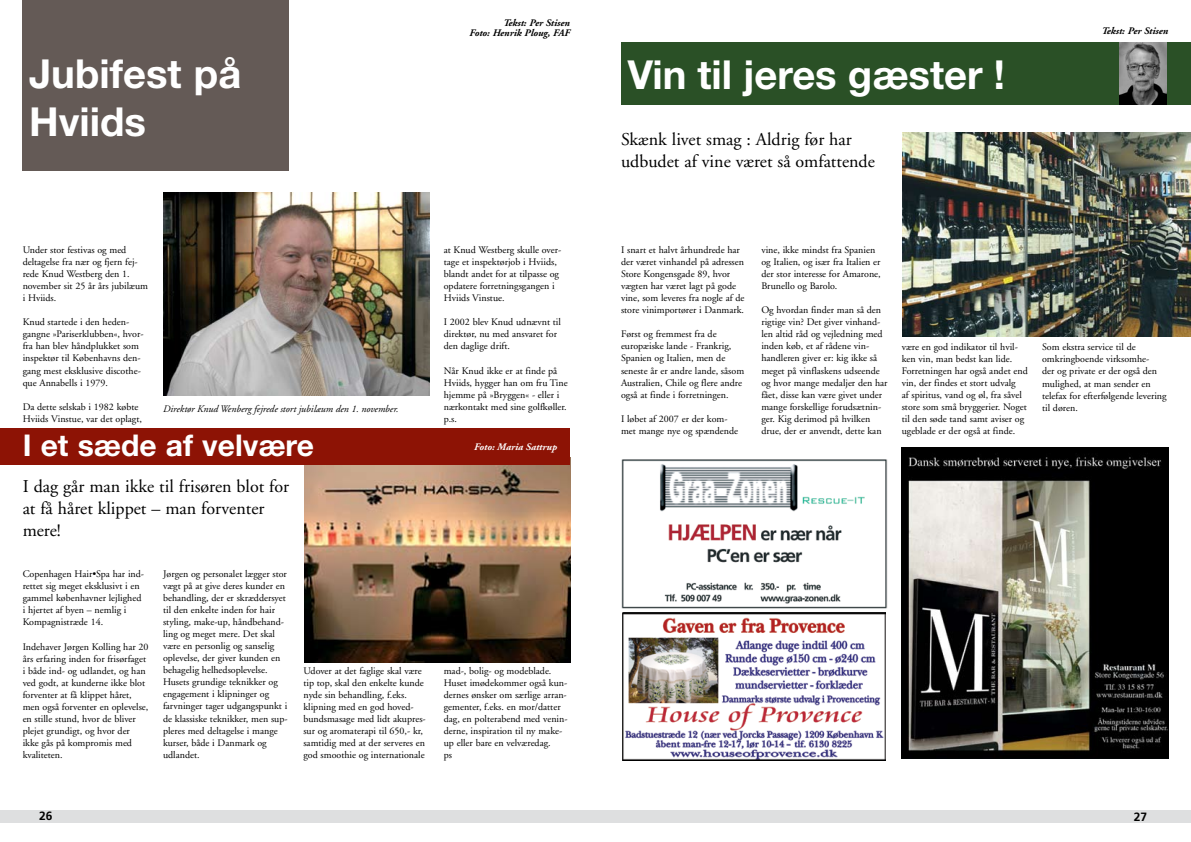
<style>
.page{position:relative;width:1191px;height:842px;background:#fff}
.page>*{position:absolute;margin:0;border:0;box-sizing:border-box;transform-origin:0 0}
.t1{font:700 40px/48.2px "Helvetica Neue";color:#fff}
.t2{font:700 30px "Helvetica Neue";color:#fff}
.t3{font:18px/21.7px "Adobe Garamond";color:#000}
.t4{font:700 12px "Frutiger";color:#000}
.t5{font:10px/12px "Adobe Garamond";color:#000}
.t6{font:italic 10px "Adobe Garamond";color:#000}
.t7{font:italic 700 10px/10px "Adobe Garamond";color:#000;text-align:right}
.t8{font:italic 700 10px "Adobe Garamond";color:#fff}
</style>
<div class="page">
<img style="left:304px;top:465px;width:266px;height:198px">
<div style="left:0;top:810px;width:1191px;height:12px;background:#dedfe0"></div>
<div style="left:23px;top:0;width:266px;height:171px;background:#645a56"></div>
<div style="left:621px;top:43px;width:570px;height:62px;background:#2a5026"></div>
<img style="left:1119px;top:43px;width:48px;height:62px">
<img style="left:163px;top:192px;width:266px;height:203px">
<img style="left:902px;top:132px;width:289px;height:204px">
<div style="left:0;top:428px;width:570px;height:37px;background:#8d1305"></div>
<img style="left:901px;top:447px;width:267px;height:312px">
<img style="left:622px;top:612px;width:263px;height:148px">
<img style="left:621px;top:459px;width:266px;height:149px">
<p class="t7" style="left:469px;top:18px;width:102px">Tekst: Per Stisen<br>Foto: Henrik Ploug, FAF</p>
<h1 class="t1" style="left:29px;top:49px;width:214px">Jubifest på<br>Hviids</h1>
<h1 class="t1" style="left:628px;top:50px;width:378px">Vin til jeres gæster !</h1>
<h3 class="t3" style="left:621px;top:129px;width:255px">Skænk livet smag : Aldrig før har udbudet af vine været så omfattende</h3>
<p class="t7" style="left:1101px;top:26px;width:68px">Tekst: Per Stisen</p>
<p class="t5" style="left:23px;top:244px;width:127px">Under stor festivas og med deltagelse fra nær og fjern fej&shy;rede Knud Westberg den 1. november sit 25 år års jubilæum i Hviids.</p>
<p class="t5" style="left:23px;top:316px;width:122px">Knud startede i den heden&shy;gangne »Pariserklubben«, hvor&shy;fra han blev håndplukket som inspektør til Københavns den&shy;gang mest eksklusive discothe&shy;que Annabells i 1979.</p>
<p class="t5" style="left:23px;top:401px;width:121px">Da dette selskab i 1982 købte<br>Hviids Vinstue, var det oplagt,</p>
<p class="t6" style="left:163px;top:403px;width:237px">Direktør Knud Wenberg fejrede stort jubilæum den 1. november.</p>
<h2 class="t2" style="left:23px;top:427px;width:293px">I et sæde af velvære</h2>
<h3 class="t3" style="left:23px;top:476px;width:268px">I dag går man ikke til frisøren blot for at få håret klippet – man forventer mere!</h3>
<p class="t5" style="left:23px;top:568px;width:123px">Copenhagen Hair•Spa har ind&shy;rettet sig meget eksklusivt i en gammel københavner lejlighed i hjertet af byen – nemlig i<br>Kompagnistræde 14.</p>
<p class="t5" style="left:23px;top:641px;width:127px">Indehaver Jørgen Kolling har 20 års erfaring inden for frisørfaget i både ind- og udlandet, og han ved godt, at kunderne ikke blot forventer at få klippet håret, men også forventer en oplevelse, en stille stund, hvor de bliver plejet grundigt, og hvor der ikke gås på kompromis med kvaliteten.</p>
<p class="t5" style="left:163px;top:568px;width:126px">Jørgen og personalet lægger stor vægt på at give deres kunder en behandling, der er skræddersyet til den enkelte inden for hair styling, make-up, håndbehand&shy;ling og meget mere. Det skal være en personlig og sanselig oplevelse, der giver kunden en behagelig helhedsoplevelse.<br>Husets grundige teknikker og engagement i klipninger og farvninger tager udgangspunkt i de klassiske teknikker, men sup&shy;pleres med deltagelse i mange kurser, både i Danmark og udlandet.</p>
<p class="t5" style="left:303px;top:665px;width:124px">Udover at det faglige skal være tip top, skal den enkelte kunde nyde sin behandling, f.eks. klipning med en god hoved&shy;bundsmasage med lidt akupres&shy;sur og aromaterapi til 650,- kr, samtidig med at der serveres en god smoothie og internationale</p>
<p class="t5" style="left:444px;top:244px;width:119px">at Knud Westberg skulle over&shy;tage et inspektørjob i Hviids, blandt andet for at tilpasse og opdatere forretningsgangen i<br>Hviids Vinstue.</p>
<p class="t5" style="left:444px;top:316px;width:119px">I 2002 blev Knud udnævnt til direktør, nu med ansvaret for den daglige drift.</p>
<p class="t5" style="left:444px;top:365px;width:125px">Når Knud ikke er at finde på<br>Hviids, hygger han om fru Tine hjemme på »Bryggen« - eller i nærkontakt med sine golfkøller. p.s.</p>
<p class="t8" style="left:474px;top:441px;width:84px">Foto: Maria Sattrup</p>
<p class="t5" style="left:444px;top:665px;width:125px">mad-, bolig- og modeblade.<br>Huset imødekommer også kun&shy;dernes ønsker om særlige arran&shy;gementer, f.eks. en mor/datter dag, en polterabend med venin&shy;derne, inspiration til ny make&shy;up eller bare en velværedag.<br>ps</p>
<p class="t5" style="left:621px;top:244px;width:125px">I snart et halvt århundrede har der været vinhandel på adressen<br>Store Kongensgade 89, hvor vægten har været lagt på gode vine, som leveres fra nogle af de store vinimportører i Danmark.</p>
<p class="t5" style="left:621px;top:328px;width:125px">Først og fremmest fra de europæiske lande - Frankrig,<br>Spanien og Italien, men de seneste år er andre lande, såsom<br>Australien, Chile og flere andre også at finde i forretningen.</p>
<p class="t5" style="left:621px;top:413px;width:119px">I løbet af 2007 er der kom&shy;met mange nye og spændende</p>
<p class="t5" style="left:761px;top:244px;width:121px">vine, ikke mindst fra Spanien og Italien, og især fra Italien er der stor interesse for Amarone,<br>Brunello og Barolo.</p>
<p class="t5" style="left:761px;top:304px;width:128px">Og hvordan finder man så den rigtige vin? Det giver vinhand&shy;len altid råd og vejledning med inden køb, et af rådene vin&shy;handleren giver er: kig ikke så meget på vinflaskens udseende og hvor mange medaljer den har fået, disse kan være givet under mange forskellige forudsætnin&shy;ger. Kig derimod på hvilken drue, der er anvendt, dette kan</p>
<p class="t5" style="left:901px;top:341px;width:127px">være en god indikator til hvil&shy;ken vin, man bedst kan lide.<br>Forretningen har også andet end vin, der findes et stort udvalg<br>af spiritus, vand og øl, fra såvel store som små bryggerier. Noget til den søde tand samt aviser og ugeblade er der også at finde.</p>
<p class="t5" style="left:1042px;top:341px;width:126px">Som ekstra service til de omkringboende virksomhe-<br>der og private er der også den mulighed, at man sender en telefax for efterfølgende levering til døren.</p>
<p class="t4" style="left:39px;top:809px;width:18px">2266</p>
<p class="t4" style="left:1134px;top:810px;width:14px">27</p>
</div>
